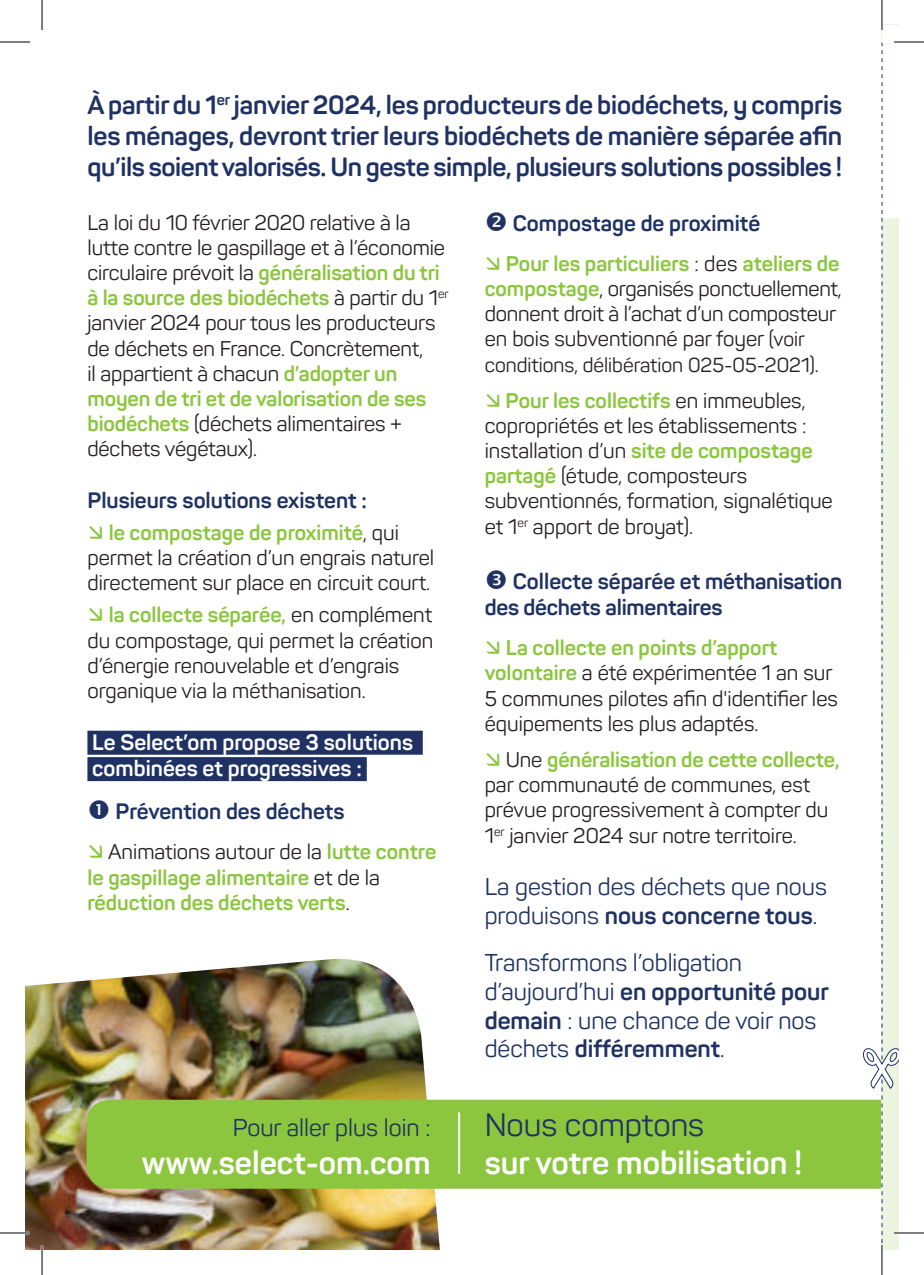
<style>
.page{position:relative;width:924px;height:1275px;background:#fff}
.page>*{position:absolute;margin:0;border:0;box-sizing:border-box;transform-origin:0 0}
.t1{font:700 32px "Panton";color:#fff}
.t2{font:32px "Panton";color:#1f3263}
.t3{font:700 26px/31.2px "Panton";letter-spacing:-.015em;color:#1f3263;text-align:justify}
.t4{font:24px/28.8px "Panton";color:#1f3263}
.t5{font:700 22px/26.4px "Panton";color:#1f3263}
.t6{font:700 22px/26.4px "Panton";color:#fff}
.t7{font:21px/25.2px "Panton";color:#231f20}
.t8{font:700 21px/25.2px "Panton";color:#8bc63e}
.t9{font:20px "Panton";color:#231f20}
.s1{font-weight:700;color:#8bc63e}
.s2{font-weight:400;color:#231f20}
.s3{font-size:20px}
.s4{font-size:21px}
.s5{font-weight:700}
</style>
<div class="page">
<img style="left:25px;top:959px;width:414px;height:291px">
<div style="left:86px;top:1099px;width:773px;height:89px;background:#8bc63e"></div>
<div style="left:87px;top:730px;width:335px;height:24px;background:#1f3263"></div>
<div style="left:87px;top:757px;width:279px;height:24px;background:#1f3263"></div>
<hr style="left:458px;top:1113px;width:2px;height:60px;background:#fff">
<svg style="left:859px;top:25px;width:39px;height:1225px"></svg>
<hr style="left:893px;top:41px;width:30px;height:2px;background:#fff">
<hr style="left:0;top:1231px;width:30px;height:3px;background:#fff">
<hr style="left:893px;top:1231px;width:30px;height:3px;background:#fff">
<hr style="left:41px;top:1245px;width:2px;height:30px;background:#fff">
<hr style="left:880px;top:0;width:2px;height:30px;background:#fff">
<hr style="left:880px;top:1245px;width:2px;height:30px;background:#fff">
<hr style="left:0;top:42px;width:30px;height:1px;background:#000">
<hr style="left:893px;top:42px;width:30px;height:1px;background:#000">
<hr style="left:0;top:1232px;width:30px;height:1px;background:#000">
<hr style="left:893px;top:1232px;width:30px;height:1px;background:#000">
<hr style="left:42px;top:0;width:1px;height:30px;background:#000">
<hr style="left:42px;top:1245px;width:1px;height:30px;background:#000">
<hr style="left:881px;top:0;width:1px;height:30px;background:#000">
<hr style="left:881px;top:1245px;width:1px;height:30px;background:#000">
<p class="t3" style="left:87px;top:89px;width:756px">À partir du 1<sup>er</sup> janvier 2024, les producteurs de biodéchets, y compris les ménages, devront trier leurs biodéchets de manière séparée afin qu’ils soient valorisés. Un geste simple, plusieurs solutions possibles !</p>
<p class="t7" style="left:87px;top:210px;width:362px">La loi du 10 février 2020 relative à la lutte contre le gaspillage et à l’économie circulaire prévoit la <span class="s1">généralisation du tri à la source des biodéchets</span> à partir du 1<sup>er </sup>janvier 2024 pour tous les producteurs de déchets en France. Concrètement,<br>il appartient à chacun <span class="s1">d’adopter un moyen de tri et de valorisation de ses biodéchets</span> (déchets alimentaires + déchets végétaux).</p>
<p class="t5" style="left:87px;top:487px;width:281px">Plusieurs solutions existent :</p>
<p class="t7" style="left:87px;top:521px;width:348px;text-indent:21px"><span class="s1">le compostage de proximité</span>, qui permet la création d’un engrais naturel directement sur place en circuit court.</p>
<p class="t7" style="left:87px;top:603px;width:347px;text-indent:21px"><span class="s1">la collecte séparée,</span> en complément du compostage, qui permet la création d’énergie renouvelable et d’engrais organique via la méthanisation.</p>
<p class="t6" style="left:92px;top:729px;width:322px">Le Select’om propose 3 solutions combinées et progressives :</p>
<p class="t5" style="left:115px;top:798px;width:230px">Prévention des déchets</p>
<p class="t8" style="left:87px;top:839px;width:350px;text-indent:21px"><span class="s2">Animations autour de la</span> lutte contre le gaspillage alimentaire <span class="s2">et de la </span>réduction des déchets verts<span class="s2">.</span></p>
<p class="t4" style="left:233px;top:1114px;width:199px">Pour aller plus loin :</p>
<h1 class="t1" style="left:142px;top:1144px;width:290px">www.select-om.com</h1>
<p class="t5" style="left:512px;top:210px;width:249px">Compostage de proximité</p>
<p class="t7" style="left:484px;top:252px;width:358px;text-indent:21px"><span class="s1">Pour les particuliers</span> : des <span class="s1">ateliers de compostage</span>, organisés ponctuellement, donnent droit à l’achat d’un composteur en bois subventionné par foyer <span class="s3">(voir</span></p>
<p class="t9" style="left:484px;top:354px;width:335px">conditions, délibération 025-05-2021)<span class="s4">.</span></p>
<p class="t7" style="left:484px;top:388px;width:349px;text-indent:21px"><span class="s1">Pour les collectifs</span> en immeubles, copropriétés et les établissements : installation d’un <span class="s1">site de compostage partagé</span> (étude, composteurs subventionnés, formation, signalétique et 1<sup>er</sup> apport de broyat).</p>
<p class="t5" style="left:484px;top:568px;width:359px;text-indent:28px">Collecte séparée et méthanisation des déchets alimentaires</p>
<p class="t7" style="left:484px;top:636px;width:354px;text-indent:21px"><span class="s1">La collecte en points d’apport volontaire</span> a été expérimentée 1 an sur 5 communes pilotes afin d'identifier les équipements les plus adaptés.</p>
<p class="t7" style="left:484px;top:748px;width:356px;text-indent:21px">Une <span class="s1">généralisation de cette collecte, </span>par communauté de communes, est prévue progressivement à compter du 1<sup>er</sup> janvier 2024 sur notre territoire.</p>
<p class="t4" style="left:484px;top:873px;width:343px">La gestion des déchets que nous produisons <span class="s5">nous concerne tous</span>.</p>
<p class="t4" style="left:484px;top:949px;width:345px">Transformons l’obligation d’aujourd’hui <span class="s5">en opportunité pour demain</span> : une chance de voir nos déchets <span class="s5">différemment</span>.</p>
<h1 class="t2" style="left:484px;top:1108px;width:221px">Nous comptons</h1>
<h1 class="t1" style="left:484px;top:1144px;width:319px">sur votre mobilisation !</h1>
</div>
